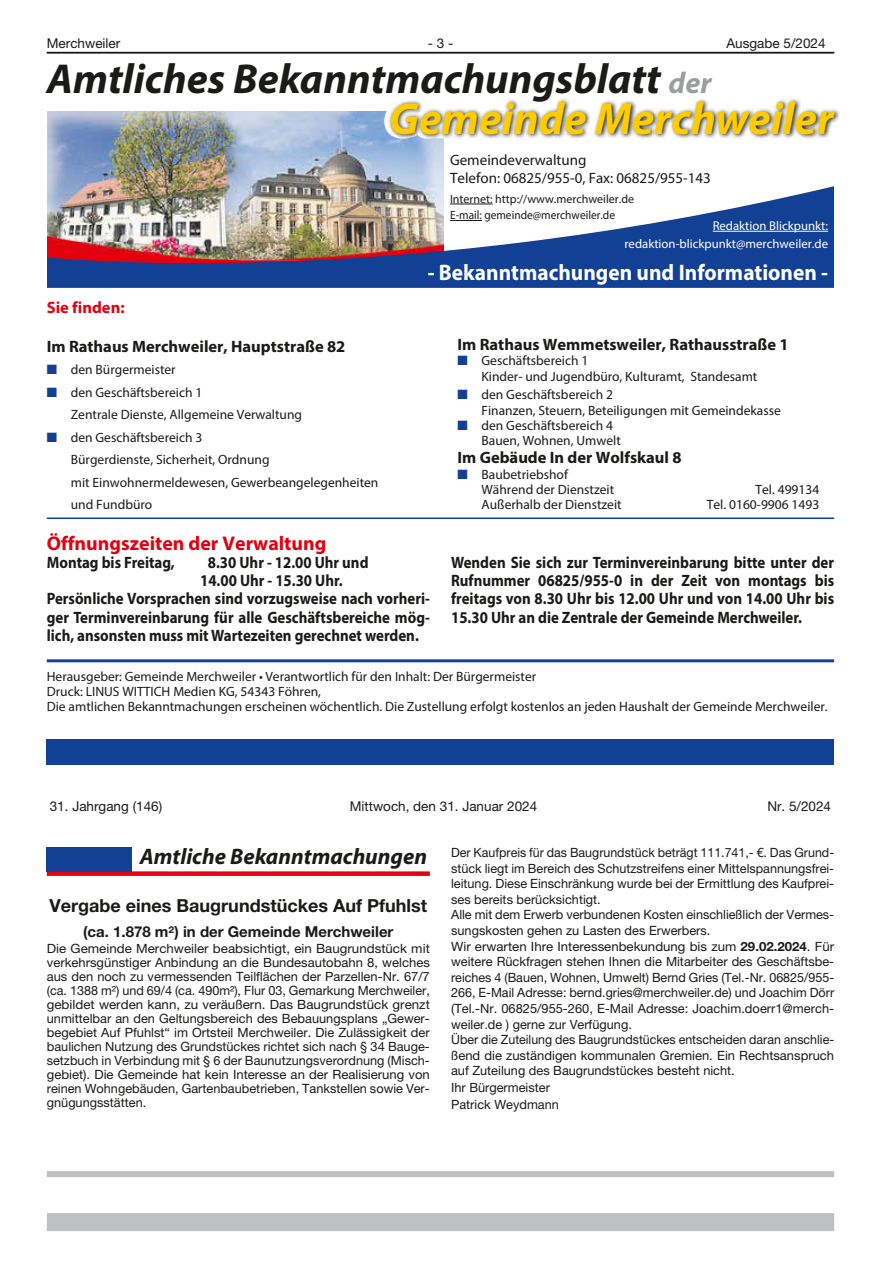
<style>
.page{position:relative;width:881px;height:1263px;background:#fff}
.page>*{position:absolute;margin:0;border:0;box-sizing:border-box;transform-origin:0 0}
.t1{font:italic 700 45px "Myriad Pro";color:#fc0}
.t2{font:italic 700 42px "Myriad Pro";color:#1a1a18}
.t3{font:700 22.5px "Myriad Pro";color:#fff;scale:.95 1}
.t4{font:italic 700 22.5px "Myriad Pro";color:#1a1a18}
.t5{font:700 19.8px "Myriad Pro";color:#e3000f}
.t6{font:700 18px "Helvetica Neue LT";color:#1a1a18}
.t7{font:700 16.5px/18.1px "Myriad Pro";color:#1a1a18;text-align:justify;scale:.9 1}
.t8{font:700 16.5px "Myriad Pro";color:#1a1a18}
.t9{font:700 16.5px "Myriad Pro";color:#e3000f}
.t10{font:15px/18px "Myriad Pro";color:#1a1a18}
.t11{font:700 15px "Helvetica Neue LT";color:#1a1a18}
.t12{font:13.5px/22.5px "Myriad Pro";color:#1a1a18}
.t13{font:13.5px "Helvetica Neue LT";color:#1a1a18}
.t14{font:12.75px/15.6px "Helvetica Neue LT";color:#1a1a18}
.t15{font:12.75px/14px "Helvetica Neue LT";color:#1a1a18;text-align:justify;scale:1.05 1}
.t16{font:12.75px/18px "Myriad Pro";color:#fff;text-align:right}
.t17{font:12px/16.5px "Myriad Pro";color:#1a1a18}
.s1{font-size:30px;color:#9c9d9d}
.s2{color:#124094}
.s3{font-weight:700}
</style>
<div class="page">
<div style="left:47px;top:871px;width:382px;height:5px;background:#e3000f"></div>
<div style="left:47px;top:847px;width:85px;height:24px;background:#124094"></div>
<hr style="left:47px;top:52px;width:786px;height:1px;background:#1a1a18">
<img style="left:47px;top:112px;width:396px;height:63px">
<img style="left:47px;top:175px;width:397px;height:11px">
<img style="left:47px;top:186px;width:786px;height:102px">
<hr style="left:450px;top:204px;width:42px;height:1px;background:#1a1a18">
<hr style="left:450px;top:220px;width:31px;height:1px;background:#1a1a18">
<hr style="left:712px;top:231px;width:115px;height:1px;background:#fff">
<svg style="left:387px;top:99px;width:453px;height:41px"></svg>
<hr style="left:47px;top:517px;width:786px;height:2px;background:#124094">
<hr style="left:47px;top:659px;width:786px;height:3px;background:#124094">
<div style="left:47px;top:739px;width:786px;height:26px;background:#124094"></div>
<div style="left:47px;top:1213px;width:786px;height:18px;background:#bfc0c1"></div>
<div style="left:47px;top:1171px;width:786px;height:6px;background:#bfc0c1"></div>
<p class="t13" style="left:47px;top:35px;width:75px">Merchweiler</p>
<p class="t13" style="left:427px;top:35px;width:27px">- 3 -</p>
<p class="t13" style="left:726px;top:35px;width:101px">Ausgabe 5/2024</p>
<h2 class="t2" style="left:47px;top:52px;width:666px">Amtliches Bekanntmachungsblatt <span class="s1">der</span></h2>
<h1 class="t1" style="left:388px;top:89px;width:446px">Gemeinde Merchweiler</h1>
<p class="t10" style="left:450px;top:151px;width:262px">Gemeindeverwaltung<br>Telefon: 06825/955-0, Fax: 06825/955-143</p>
<p class="t17" style="left:450px;top:190px;width:185px">Internet: http://www.merchweiler.de<br>E-mail: gemeinde@merchweiler.de</p>
<p class="t16" style="left:624px;top:216px;width:205px">Redaktion Blickpunkt: redaktion-blickpunkt@merchweiler.de</p>
<p class="t9" style="left:47px;top:297px;width:79px">Sie finden:</p>
<p class="t8" style="left:47px;top:336px;width:300px">Im Rathaus Merchweiler, Hauptstraße 82</p>
<p class="t12" style="left:47px;top:358px;width:130px"><span class="s2">■</span> den Bürgermeister</p>
<p class="t12" style="left:71px;top:381px;width:233px;text-indent:-24px"><span class="s2">■</span> den Geschäftsbereich 1<br>Zentrale Dienste, Allgemeine Verwaltung</p>
<p class="t12" style="left:71px;top:426px;width:309px;text-indent:-24px"><span class="s2">■</span> den Geschäftsbereich 3<br>Bürgerdienste, Sicherheit, Ordnung<br>mit Einwohnermeldewesen, Gewerbeangelegenheiten und Fundbüro</p>
<h3 class="t3" style="left:427px;top:258px;width:423px">- Bekanntmachungen und Informationen -</h3>
<p class="t8" style="left:457px;top:334px;width:332px">Im Rathaus Wemmetsweiler, Rathausstraße 1</p>
<p class="t12" style="left:481px;top:353px;width:277px;line-height:15.3px;text-indent:-24px"><span class="s2">■</span> Geschäftsbereich 1<br>Kinder- und Jugendbüro, Kulturamt, Standesamt</p>
<p class="t12" style="left:481px;top:387px;width:301px;line-height:15.1px;text-indent:-24px"><span class="s2">■</span> den Geschäftsbereich 2<br>Finanzen, Steuern, Beteiligungen mit Gemeindekasse</p>
<p class="t12" style="left:481px;top:417px;width:141px;line-height:15.1px;text-indent:-24px"><span class="s2">■</span> den Geschäftsbereich 4<br>Bauen, Wohnen, Umwelt</p>
<p class="t8" style="left:457px;top:447px;width:225px">Im Gebäude In der Wolfskaul 8</p>
<p class="t12" style="left:481px;top:466px;width:134px;line-height:15.1px;text-indent:-24px"><span class="s2">■</span> Baubetriebshof<br>Während der Dienstzeit</p>
<p class="t12" style="left:755px;top:478px;width:65px">Tel. 499134</p>
<p class="t12" style="left:481px;top:493px;width:142px">Außerhalb der Dienstzeit</p>
<p class="t12" style="left:706px;top:493px;width:114px">Tel. 0160-9906 1493</p>
<h3 class="t5" style="left:47px;top:530px;width:281px">Öffnungszeiten der Verwaltung</h3>
<p class="t7" style="left:47px;top:553px;width:144px">Montag bis Freitag,</p>
<p class="t7" style="left:208px;top:553px;width:180px">8.30 Uhr - 12.00 Uhr und</p>
<p class="t7" style="left:200px;top:571px;width:160px">14.00 Uhr - 15.30 Uhr.</p>
<p class="t7" style="left:47px;top:589px;width:427px">Persönliche Vorsprachen sind vorzugsweise nach vorheri-</p>
<p class="t7" style="left:47px;top:607px;width:427px">ger Terminvereinbarung für alle Geschäftsbereiche mög-</p>
<p class="t7" style="left:47px;top:626px;width:415px">lich, ansonsten muss mit Wartezeiten gerechnet werden.</p>
<p class="t7" style="left:451px;top:553px;width:427px">Wenden Sie sich zur Terminvereinbarung bitte unter der Rufnummer 06825/955-0 in der Zeit von montags bis freitags von 8.30 Uhr bis 12.00 Uhr und von 14.00 Uhr bis 15.30 Uhr an die Zentrale der Gemeinde Merchweiler.</p>
<p class="t12" style="left:47px;top:669px;width:782px;line-height:15px">Herausgeber: Gemeinde Merchweiler • Verantwortlich für den Inhalt: Der Bürgermeister<br>Druck: LINUS WITTICH Medien KG, 54343 Föhren,<br>Die amtlichen Bekanntmachungen erscheinen wöchentlich. Die Zustellung erfolgt kostenlos an jeden Haushalt der Gemeinde Merchweiler.</p>
<p class="t13" style="left:50px;top:798px;width:114px">31. Jahrgang (146)</p>
<p class="t13" style="left:349px;top:798px;width:189px">Mittwoch, den 31. Januar 2024</p>
<p class="t13" style="left:767px;top:798px;width:65px">Nr. 5/2024</p>
<h3 class="t4" style="left:140px;top:842px;width:289px">Amtliche Bekanntmachungen</h3>
<h3 class="t6" style="left:49px;top:895px;width:379px">Vergabe eines Baugrundstückes Auf Pfuhlst</h3>
<p class="t11" style="left:83px;top:922px;width:311px">(ca. 1.878 m²) in der Gemeinde Merchweiler</p>
<p class="t15" style="left:47px;top:941px;width:366px">Die Gemeinde Merchweiler beabsichtigt, ein Baugrundstück mit verkehrsgünstiger Anbindung an die Bundesautobahn 8, welches aus den noch zu vermessenden Teilflächen der Parzellen-Nr. 67/7 (ca. 1388 m²) und 69/4 (ca. 490m²), Flur 03, Gemarkung Merchweiler, gebildet werden kann, zu veräußern. Das Baugrundstück grenzt unmittelbar an den Geltungsbereich des Bebauungsplans „Gewer&shy;begebiet Auf Pfuhlst“ im Ortsteil Merchweiler. Die Zulässigkeit der baulichen Nutzung des Grundstückes richtet sich nach § 34 Bauge&shy;setzbuch in Verbindung mit § 6 der Baunutzungsverordnung (Misch&shy;gebiet). Die Gemeinde hat kein Interesse an der Realisierung von reinen Wohngebäuden, Gartenbaubetrieben, Tankstellen sowie Ver&shy;gnügungsstätten.</p>
<p class="t14" style="left:451px;top:844px;width:384px">Der Kaufpreis für das Baugrundstück beträgt 111. 741,- €. Das Grund&shy;stück liegt im Bereich des Schutzstreifens einer Mittelspannungsfrei&shy;leitung. Diese Einschränkung wurde bei der Ermittlung des Kaufprei&shy;ses bereits berücksichtigt.<br>Alle mit dem Erwerb verbundenen Kosten einschließlich der Vermes&shy;sungskosten gehen zu Lasten des Erwerbers.<br>Wir erwarten Ihre Interessenbekundung bis zum <span class="s3">29.02.2024</span>. Für weitere Rückfragen stehen Ihnen die Mitarbeiter des Geschäftsbe&shy;reiches 4 (Bauen, Wohnen, Umwelt) Bernd Gries (Tel. -Nr. 06825/955- 266, E-Mail Adresse: bernd.gries@merchweiler.de) und Joachim Dörr (Tel. -Nr. 06825/955-260, E-Mail Adresse: Joachim. doerr1@merch&shy;weiler.de ) gerne zur Verfügung.<br>Über die Zuteilung des Baugrundstückes entscheiden daran anschlie&shy;ßend die zuständigen kommunalen Gremien. Ein Rechtsanspruch auf Zuteilung des Baugrundstückes besteht nicht.</p>
<p class="t14" style="left:451px;top:1079px;width:109px;line-height:16.8px">Ihr Bürgermeister<br>Patrick Weydmann</p>
</div>
